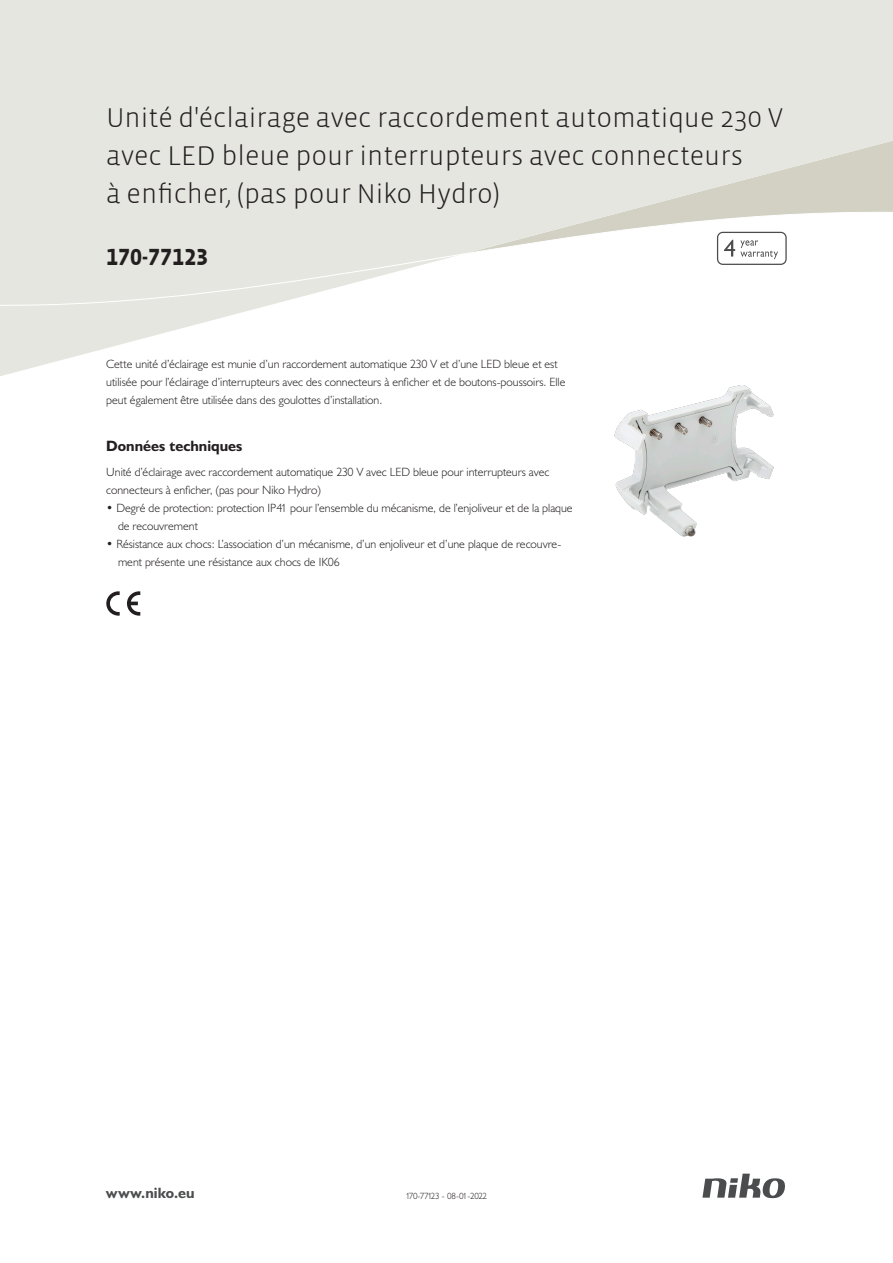
<style>
.page{position:relative;width:893px;height:1263px;background:#fff}
.page>*{position:absolute;margin:0;border:0;box-sizing:border-box;transform-origin:0 0}
.Title_datasheets{font:300 27.9px/38px "Vista Sans";color:#231f20}
.Article_number{font:700 24px "Vista Sans Alt";color:#231f20}
.Titles_parts{font:700 15px "Humanist 521 BT";color:#231f20}
.t1{font:700 15px "Humanist 521 BT";letter-spacing:.005em;color:#4b4c4d}
.Platte_tekst_CAB{font:300 12px/18px "Humanist 521 BT";color:#231f20}
.USP_Bullets{font:300 12px/18px "Humanist 521 BT";color:#231f20}
.Revision{font:300 9px "Humanist 521 BT";letter-spacing:-.05em;color:#231f20}
</style>
<div class="page">
<svg style="left:702px;top:1173px;width:83px;height:25px"></svg>
<svg style="left:127px;top:591px;width:13px;height:25px"></svg>
<svg style="left:106px;top:591px;width:14px;height:25px"></svg>
<svg style="left:0;top:0;width:893px;height:376px;fill:#e6e6e0"></svg>
<svg style="left:0;top:209px;width:893px;height:101px"></svg>
<svg style="left:717px;top:232px;width:70px;height:33px"></svg>
<img style="left:591px;top:359px;width:196px;height:178px">
<p class="Title_datasheets" style="left:106px;top:99px;width:679px">Unité d'éclairage avec raccordement automatique 230 V avec LED bleue pour interrupteurs avec connecteurs<br>à enficher, (pas pour Niko Hydro)</p>
<p class="Article_number" style="left:106px;top:242px;width:103px">170-77123</p>
<p class="Platte_tekst_CAB" style="left:106px;top:354px;width:461px">Cette unité d’éclairage est munie d’un raccordement automatique 230 V et d’une LED bleue et est utilisée pour l’éclairage d’interrupteurs avec des connecteurs à enficher et de boutons-poussoirs. Elle peut également être utilisée dans des goulottes d’installation.</p>
<p class="Titles_parts" style="left:106px;top:437px;width:138px">Données techniques</p>
<p class="Platte_tekst_CAB" style="left:106px;top:462px;width:445px">Unité d’éclairage avec raccordement automatique 230 V avec LED bleue pour interrupteurs avec connecteurs à enficher, (pas pour Niko Hydro)</p>
<p class="USP_Bullets" style="left:118px;top:498px;width:456px;text-indent:-12px">• Degré de protection: protection IP41 pour l’ensemble du mécanisme, de l’enjoliveur et de la plaque de recouvrement</p>
<p class="USP_Bullets" style="left:118px;top:534px;width:445px;text-indent:-12px">• Résistance aux chocs: L’association d’un mécanisme, d’un enjoliveur et d’une plaque de recouvre&shy;ment présente une résistance aux chocs de IK06</p>
<p class="t1" style="left:106px;top:1184px;width:90px">www.niko.eu</p>
<p class="Revision" style="left:406px;top:1190px;width:83px">170-77123 - 08-01-2022</p>
</div>
